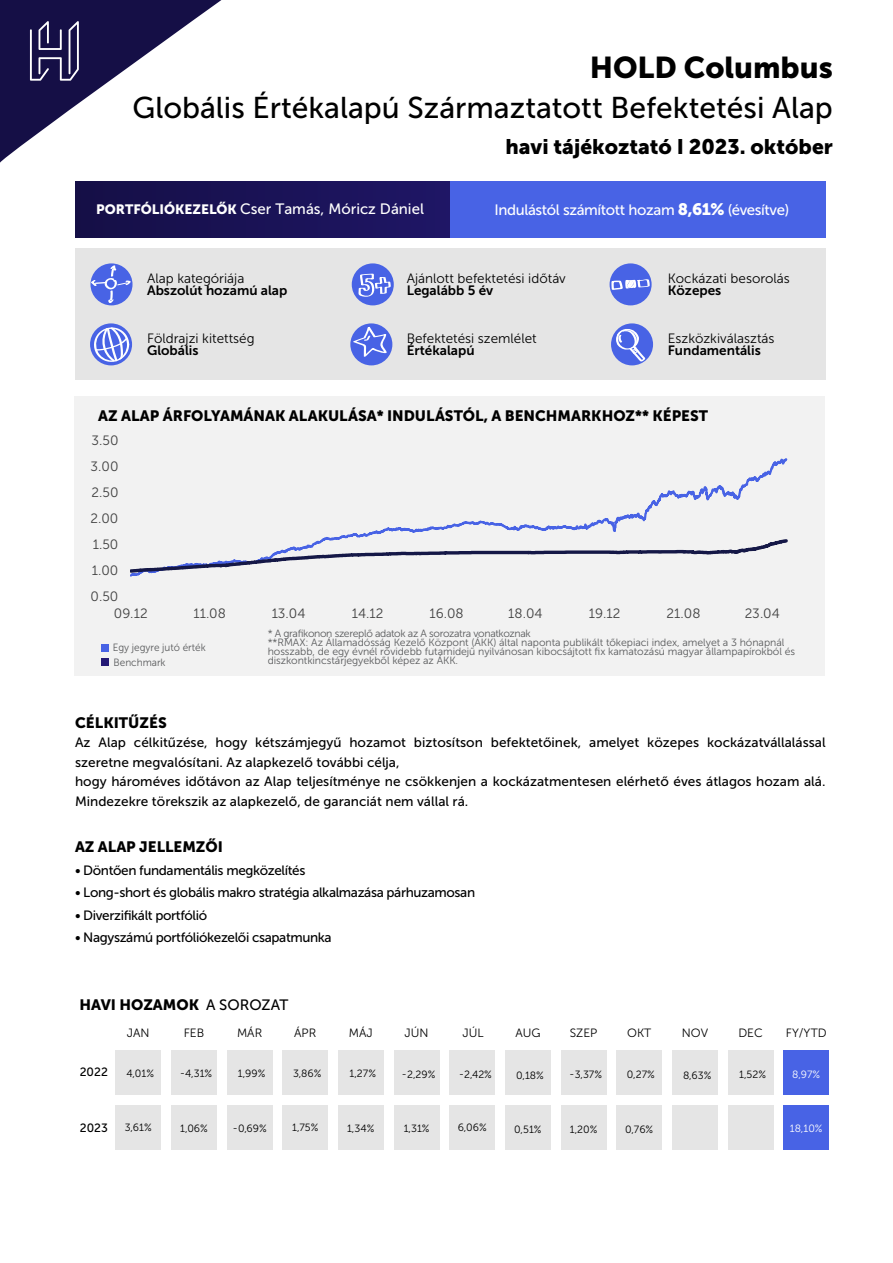
<style>
.page{position:relative;width:893px;height:1263px;background:#fff}
.page>*{position:absolute;margin:0;border:0;box-sizing:border-box;transform-origin:0 0}
.t1{font:30px "Museo Sans 500";color:#000}
.t2{font:30px "Museo Sans 900";color:#000}
.t3{font:21px "Museo Sans 900";color:#000}
.t4{font:15px "Museo Sans 900";color:#000}
.t5{font:15px "Museo Sans 500";letter-spacing:-.025em;color:#fff}
.t6{font:15px "Museo Sans 500";color:#fff}
.t7{font:13.5px/19.5px "Museo Sans 500";color:#000}
.t8{font:13.5px "Museo Sans 500";letter-spacing:-.03em;color:#000}
.t9{font:13.5px "Museo Sans 300";color:#000}
.t10{font:13.5px "Museo Sans 300";color:#404040}
.t11{font:13.5px "Museo Sans 700";color:#000}
.t12{font:12px "Museo Sans 300";color:#000}
.t13{font:12px "Museo Sans 500";color:#000}
.t14{font:10.5px/9px "Museo Sans 300";letter-spacing:-.005em;color:#58595b}
.t15{font:10.5px "Museo Sans 300";color:#000}
.t16{font:10.5px/14.1px "Museo Sans 300";letter-spacing:-.005em;color:#58595b;scale:.95 1}
.t17{font:10.5px "Museo Sans 300";color:#fff}
.s1{font-family:"Museo Sans 900";font-size:13.5px}
.s2{font-family:"Museo Sans 900";font-size:16.5px}
.s3{font-family:"Museo Sans 500"}
</style>
<div class="page">
<svg style="left:0;top:0;width:221px;height:163px"></svg>
<div style="left:116px;top:1050px;width:45px;height:45px;background:#e5e5e5"></div>
<div style="left:171px;top:1050px;width:45px;height:45px;background:#e5e5e5"></div>
<div style="left:227px;top:1050px;width:45px;height:45px;background:#e5e5e5"></div>
<div style="left:283px;top:1050px;width:45px;height:45px;background:#e5e5e5"></div>
<div style="left:338px;top:1050px;width:45px;height:45px;background:#e5e5e5"></div>
<div style="left:394px;top:1050px;width:45px;height:45px;background:#e5e5e5"></div>
<div style="left:450px;top:1050px;width:45px;height:45px;background:#e5e5e5"></div>
<div style="left:505px;top:1050px;width:45px;height:45px;background:#e5e5e5"></div>
<div style="left:561px;top:1050px;width:45px;height:45px;background:#e5e5e5"></div>
<div style="left:616px;top:1050px;width:45px;height:45px;background:#e5e5e5"></div>
<div style="left:672px;top:1050px;width:45px;height:45px;background:#e5e5e5"></div>
<div style="left:728px;top:1050px;width:45px;height:45px;background:#e5e5e5"></div>
<div style="left:783px;top:1050px;width:45px;height:45px;background:#4863e5"></div>
<div style="left:116px;top:1105px;width:45px;height:45px;background:#e5e5e5"></div>
<div style="left:171px;top:1105px;width:45px;height:45px;background:#e5e5e5"></div>
<div style="left:227px;top:1105px;width:45px;height:45px;background:#e5e5e5"></div>
<div style="left:283px;top:1105px;width:45px;height:45px;background:#e5e5e5"></div>
<div style="left:338px;top:1105px;width:45px;height:45px;background:#e5e5e5"></div>
<div style="left:394px;top:1105px;width:45px;height:45px;background:#e5e5e5"></div>
<div style="left:450px;top:1105px;width:45px;height:45px;background:#e5e5e5"></div>
<div style="left:505px;top:1105px;width:45px;height:45px;background:#e5e5e5"></div>
<div style="left:561px;top:1105px;width:45px;height:45px;background:#e5e5e5"></div>
<div style="left:616px;top:1105px;width:45px;height:45px;background:#e5e5e5"></div>
<div style="left:672px;top:1105px;width:45px;height:45px;background:#e5e5e5"></div>
<div style="left:728px;top:1105px;width:45px;height:45px;background:#e5e5e5"></div>
<div style="left:783px;top:1105px;width:45px;height:45px;background:#4863e5"></div>
<div style="left:75px;top:396px;width:750px;height:280px;background:#f2f2f2"></div>
<div style="left:101px;top:644px;width:8px;height:8px;background:#4863e5"></div>
<div style="left:102px;top:658px;width:7px;height:8px;background:#241975"></div>
<div style="left:75px;top:248px;width:750px;height:132px;background:#e5e5e5"></div>
<div style="left:75px;top:182px;width:375px;height:56px;background:linear-gradient(to right,#150f46,#1f1666)"></div>
<div style="left:450px;top:182px;width:375px;height:56px;background:#4863e5"></div>
<svg style="left:90px;top:323px;width:42px;height:42px"></svg>
<svg style="left:93px;top:326px;width:36px;height:37px"></svg>
<div style="left:611px;top:323px;width:42px;height:42px;background:#4863e5;border-radius:50%"></div>
<svg style="left:616px;top:328px;width:29px;height:34px"></svg>
<div style="left:350px;top:323px;width:42px;height:42px;background:#4863e5;border-radius:50%"></div>
<svg style="left:353px;top:327px;width:34px;height:30px"></svg>
<div style="left:609px;top:263px;width:42px;height:42px;background:#4863e5;border-radius:50%"></div>
<div style="left:352px;top:263px;width:42px;height:42px;background:#4863e5;border-radius:50%"></div>
<svg style="left:90px;top:263px;width:42px;height:42px"></svg>
<svg style="left:611px;top:279px;width:38px;height:11px"></svg>
<svg style="left:358px;top:273px;width:33px;height:24px"></svg>
<svg style="left:91px;top:265px;width:40px;height:38px;background:#7186e7"></svg>
<svg style="left:131px;top:458px;width:656px;height:119px"></svg>
<svg style="left:131px;top:536px;width:656px;height:38px"></svg>
<h1 class="t2" style="left:589px;top:50px;width:245px">HOLD Columbus</h1>
<h1 class="t1" style="left:133px;top:91px;width:701px">Globális Értékalapú Származtatott Befektetési Alap</h1>
<h2 class="t3" style="left:505px;top:135px;width:329px">havi tájékoztató I 2023. október</h2>
<p class="t6" style="left:96px;top:201px;width:329px"><span class="s1">PORTFÓLIÓKEZELŐK</span> Cser Tamás, Móricz Dániel</p>
<p class="t5" style="left:494px;top:202px;width:296px">Indulástól számított hozam <span class="s2">8,61%</span> (évesítve)</p>
<p class="t5" style="left:653px;top:208px;width:132px">Indulástól számított</p>
<p class="t9" style="left:147px;top:271px;width:99px">Alap kategóriája</p>
<p class="t11" style="left:147px;top:283px;width:142px">Abszolút hozamú alap</p>
<p class="t9" style="left:147px;top:331px;width:109px">Földrajzi kitettség</p>
<p class="t11" style="left:147px;top:343px;width:53px">Globális</p>
<p class="t9" style="left:406px;top:271px;width:161px">Ajánlott befektetési időtáv</p>
<p class="t11" style="left:406px;top:283px;width:88px">Legalább 5 év</p>
<p class="t9" style="left:406px;top:331px;width:131px">Befektetési szemlélet</p>
<p class="t11" style="left:406px;top:343px;width:69px">Értékalapú</p>
<p class="t9" style="left:668px;top:271px;width:123px">Kockázati besorolás</p>
<p class="t11" style="left:668px;top:283px;width:55px">Közepes</p>
<p class="t9" style="left:668px;top:331px;width:108px">Eszközkiválasztás</p>
<p class="t11" style="left:668px;top:343px;width:94px">Fundamentális</p>
<p class="t4" style="left:98px;top:408px;width:611px">AZ ALAP ÁRFOLYAMÁNAK ALAKULÁSA* INDULÁSTÓL, A BENCHMARKHOZ** KÉPEST</p>
<p class="t10" style="left:91px;top:433px;width:28px">3.50</p>
<p class="t10" style="left:91px;top:459px;width:29px">3.00</p>
<p class="t10" style="left:91px;top:485px;width:28px">2.50</p>
<p class="t10" style="left:90px;top:511px;width:29px">2.00</p>
<p class="t10" style="left:93px;top:537px;width:27px">1.50</p>
<p class="t10" style="left:92px;top:563px;width:28px">1.00</p>
<p class="t10" style="left:91px;top:589px;width:29px">0.50</p>
<p class="t10" style="left:114px;top:606px;width:35px">09.12</p>
<p class="t10" style="left:193px;top:606px;width:34px">11.08</p>
<p class="t10" style="left:272px;top:606px;width:35px">13.04</p>
<p class="t10" style="left:352px;top:606px;width:33px">14.12</p>
<p class="t10" style="left:429px;top:606px;width:36px">16.08</p>
<p class="t10" style="left:508px;top:606px;width:36px">18.04</p>
<p class="t10" style="left:588px;top:606px;width:33px">19.12</p>
<p class="t10" style="left:666px;top:606px;width:35px">21.08</p>
<p class="t10" style="left:744px;top:606px;width:37px">23.04</p>
<p class="t16" style="left:113px;top:641px;width:99px">Egy jegyre jutó érték<br>Benchmark</p>
<p class="t14" style="left:268px;top:629px;width:529px">* A grafikonon szereplő adatok az A sorozatra vonatkoznak<br>**RMAX: Az Államadósság Kezelő Központ (ÁKK) által naponta publikált tőkepiaci index, amelyet a 3 hónapnál hosszabb, de egy évnél rövidebb futamidejű nyilvánosan kibocsájtott fix kamatozású magyar állampapírokból és diszkontkincstárjegyekből képez az ÁKK.</p>
<p class="t4" style="left:75px;top:714px;width:93px">CÉLKITŰZÉS</p>
<p class="t7" style="left:75px;top:733px;width:752px">Az Alap célkitűzése, hogy kétszámjegyű hozamot biztosítson befektetőinek, amelyet közepes kockázatvállalással szeretne megvalósítani. Az alapkezelő további célja,<br>hogy hároméves időtávon az Alap teljesítménye ne csökkenjen a kockázatmentesen elérhető éves átlagos hozam alá.<br>Mindezekre törekszik az alapkezelő, de garanciát nem vállal rá.</p>
<p class="t4" style="left:75px;top:838px;width:149px">AZ ALAP JELLEMZŐI</p>
<p class="t8" style="left:75px;top:863px;width:232px">• Döntően fundamentális megközelítés</p>
<p class="t8" style="left:75px;top:885px;width:401px">• Long-short és globális makro stratégia alkalmazása párhuzamosan</p>
<p class="t8" style="left:75px;top:908px;width:134px">• Diverzifikált portfólió</p>
<p class="t8" style="left:75px;top:930px;width:258px">• Nagyszámú portfóliókezelői csapatmunka</p>
<p class="t4" style="left:80px;top:996px;width:210px">HAVI HOZAMOK <span class="s3">A SOROZAT</span></p>
<p class="t12" style="left:127px;top:1026px;width:24px">JAN</p>
<p class="t12" style="left:184px;top:1026px;width:22px">FEB</p>
<p class="t12" style="left:237px;top:1026px;width:27px">MÁR</p>
<p class="t12" style="left:294px;top:1026px;width:24px">ÁPR</p>
<p class="t12" style="left:349px;top:1026px;width:25px">MÁJ</p>
<p class="t12" style="left:404px;top:1026px;width:26px">JÚN</p>
<p class="t12" style="left:462px;top:1026px;width:23px">JÚL</p>
<p class="t12" style="left:515px;top:1026px;width:27px">AUG</p>
<p class="t12" style="left:569px;top:1026px;width:29px">SZEP</p>
<p class="t12" style="left:627px;top:1026px;width:26px">OKT</p>
<p class="t12" style="left:681px;top:1026px;width:28px">NOV</p>
<p class="t12" style="left:738px;top:1026px;width:26px">DEC</p>
<p class="t12" style="left:785px;top:1026px;width:42px">FY/YTD</p>
<p class="t13" style="left:80px;top:1066px;width:30px">2022</p>
<p class="t15" style="left:127px;top:1068px;width:29px">4,01%</p>
<p class="t15" style="left:180px;top:1068px;width:34px">-4,31%</p>
<p class="t15" style="left:238px;top:1068px;width:29px">1,99%</p>
<p class="t15" style="left:293px;top:1068px;width:30px">3,86%</p>
<p class="t15" style="left:349px;top:1068px;width:28px">1,27%</p>
<p class="t15" style="left:401px;top:1069px;width:35px">-2,29%</p>
<p class="t15" style="left:458px;top:1069px;width:35px">-2,42%</p>
<p class="t15" style="left:516px;top:1070px;width:29px">0,18%</p>
<p class="t15" style="left:569px;top:1069px;width:34px">-3,37%</p>
<p class="t15" style="left:627px;top:1069px;width:29px">0,27%</p>
<p class="t15" style="left:683px;top:1070px;width:30px">8,63%</p>
<p class="t15" style="left:739px;top:1069px;width:28px">1,52%</p>
<p class="t17" style="left:792px;top:1069px;width:29px">8,97%</p>
<p class="t15" style="left:180px;top:1122px;width:29px">1,06%</p>
<p class="t15" style="left:232px;top:1122px;width:36px">-0,69%</p>
<p class="t15" style="left:292px;top:1122px;width:28px">1,75%</p>
<p class="t15" style="left:347px;top:1123px;width:29px">1,34%</p>
<p class="t15" style="left:403px;top:1123px;width:27px">1,31%</p>
<p class="t15" style="left:458px;top:1121px;width:30px">6,06%</p>
<p class="t15" style="left:514px;top:1124px;width:29px">0,51%</p>
<p class="t13" style="left:80px;top:1121px;width:30px">2023</p>
<p class="t15" style="left:125px;top:1122px;width:28px">3,61%</p>
<p class="t17" style="left:789px;top:1122px;width:34px">18,10%</p>
<p class="t15" style="left:625px;top:1123px;width:30px">0,76%</p>
<p class="t15" style="left:569px;top:1123px;width:29px">1,20%</p>
</div>
